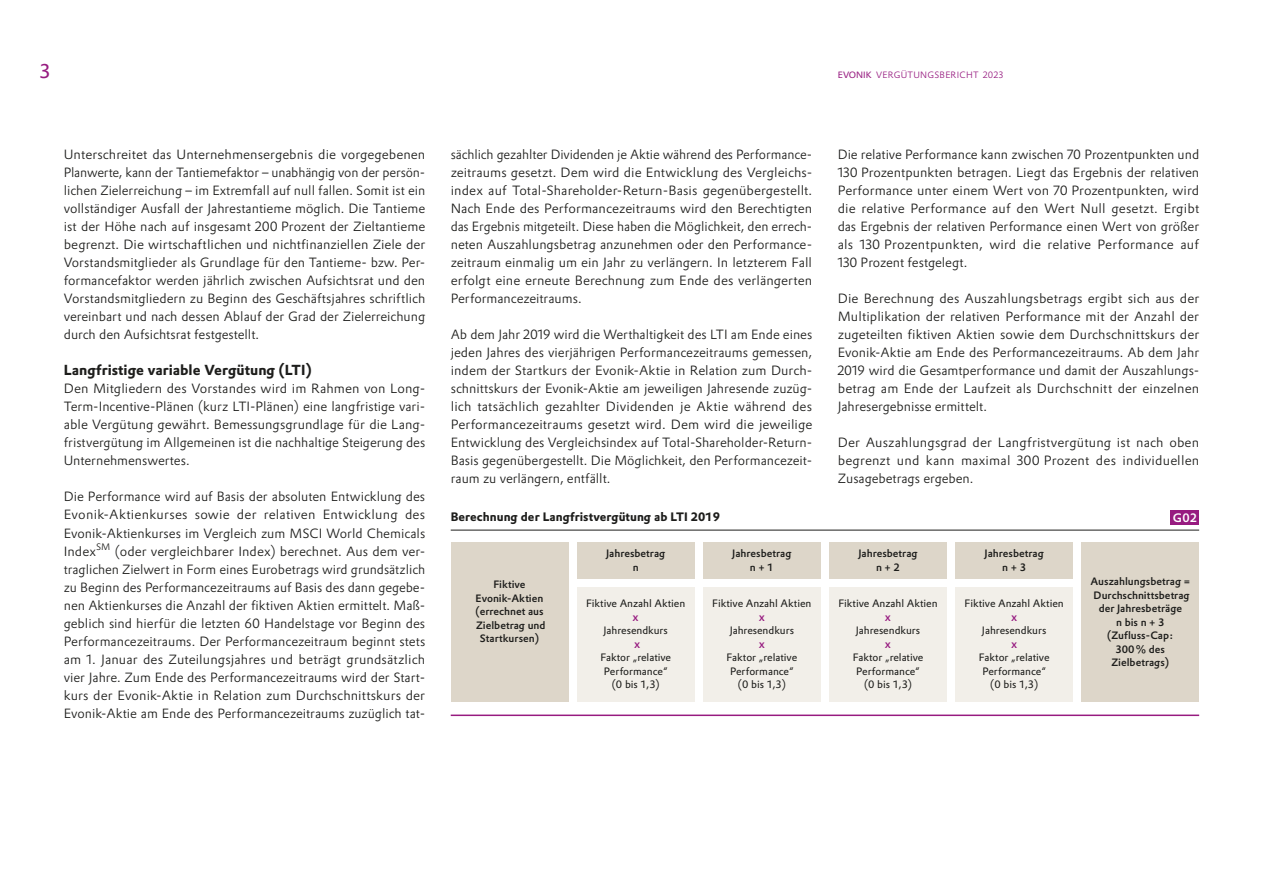
<style>
.page{position:relative;width:1263px;height:893px;background:#fff}
.page>*{position:absolute;margin:0;border:0;box-sizing:border-box;transform-origin:0 0}
.t1{font:19.5px "Evonik Prokyon";color:#971b80}
.t2{font:700 14.25px "Evonik Prokyon";color:#1d1d1b}
.t3{font:300 13.2px/18px "Evonik Prokyon";color:#1d1d1b;text-align:justify}
.t4{font:700 12px "Evonik Prokyon";color:#1d1d1b}
.t5{font:500 12px "Evonik Prokyon";color:#fff}
.t6{font:10.5px/13.5px "Evonik Prokyon";color:#1d1d1b;text-align:center}
.t7{font:500 10.5px/13.5px "Evonik Prokyon";color:#1d1d1b;text-align:center}
.t8{font:500 10.5px "Evonik Prokyon";color:#971b80}
.t9{font:300 9px "Evonik Prokyon";letter-spacing:.03em;color:#971b80}
.s1{font-weight:400}
</style>
<div class="page">
<hr style="left:451px;top:714px;width:748px;height:2px;background:#971b80">
<div style="left:451px;top:542px;width:117px;height:160px;background:#ddd6c9"></div>
<div style="left:577px;top:587px;width:117px;height:115px;background:#f2efe9"></div>
<div style="left:703px;top:587px;width:118px;height:115px;background:#f2efe9"></div>
<div style="left:829px;top:587px;width:118px;height:115px;background:#f2efe9"></div>
<div style="left:955px;top:587px;width:118px;height:115px;background:#f2efe9"></div>
<div style="left:577px;top:542px;width:117px;height:36px;background:#ddd6c9"></div>
<div style="left:703px;top:542px;width:118px;height:36px;background:#ddd6c9"></div>
<div style="left:829px;top:542px;width:118px;height:36px;background:#ddd6c9"></div>
<div style="left:955px;top:542px;width:118px;height:36px;background:#ddd6c9"></div>
<div style="left:1081px;top:542px;width:118px;height:160px;background:#ddd6c9"></div>
<hr style="left:451px;top:530px;width:748px;height:1px;background:#1d1d1b">
<div style="left:1171px;top:510px;width:28px;height:15px;background:#971b80"></div>
<h1 class="t1" style="left:39px;top:56px;width:13px">3</h1>
<p class="t9" style="left:838px;top:68px;width:167px"><span class="s1">EVONIK</span> VERGÜTUNGSBERICHT 2023</p>
<p class="t3" style="left:64px;top:145px;width:363px;text-align:left">Unterschreitet das Unternehmensergebnis die vorgegebenen Planwerte, kann der Tantiemefaktor – unabhängig von der persön&shy;lichen Zielerreichung – im Extremfall auf null fallen. Somit ist ein vollständiger Ausfall der Jahrestantieme möglich. Die Tantieme ist der Höhe nach auf insgesamt 200 Prozent der Zieltantieme begrenzt. Die wirtschaftlichen und nichtfinanziellen Ziele der Vorstandsmitglieder als Grundlage für den Tantieme- bzw. Per&shy;formancefaktor werden jährlich zwischen Aufsichtsrat und den Vorstandsmitgliedern zu Beginn des Geschäftsjahres schriftlich vereinbart und nach dessen Ablauf der Grad der Zielerreichung durch den Aufsichtsrat festgestellt.</p>
<p class="t2" style="left:64px;top:359px;width:249px">Langfristige variable Vergütung (LTI)</p>
<p class="t3" style="left:64px;top:379px;width:363px">Den Mitgliedern des Vorstandes wird im Rahmen von Long-Term-Incentive-Plänen (kurz LTI-Plänen) eine langfristige vari&shy;able Vergütung gewährt. Bemessungsgrundlage für die Lang&shy;fristvergütung im Allgemeinen ist die nachhaltige Steigerung des Unternehmenswertes.</p>
<p class="t3" style="left:64px;top:487px;width:363px">Die Performance wird auf Basis der absoluten Entwicklung des Evonik-Aktienkurses sowie der relativen Entwicklung des Evonik-Aktienkurses im Vergleich zum MSCI World Chemicals Index<sup>SM</sup> (oder vergleichbarer Index) berechnet. Aus dem ver&shy;traglichen Zielwert in Form eines Eurobetrags wird grundsätzlich zu Beginn des Performancezeitraums auf Basis des dann gegebe&shy;nen Aktienkurses die Anzahl der fiktiven Aktien ermittelt. Maß&shy;geblich sind hierfür die letzten 60 Handelstage vor Beginn des Performancezeitraums. Der Performancezeitraum beginnt stets am 1. Januar des Zuteilungsjahres und beträgt grundsätzlich vier Jahre. Zum Ende des Performancezeitraums wird der Start&shy;kurs der Evonik-Aktie in Relation zum Durchschnittskurs der Evonik-Aktie am Ende des Performancezeitraums zuzüglich tat-</p>
<p class="t3" style="left:451px;top:145px;width:363px;text-align:left">sächlich gezahlter Dividenden je Aktie während des Performance&shy;zeitraums gesetzt. Dem wird die Entwicklung des Vergleichs&shy;index auf Total-Shareholder-Return-Basis gegenübergestellt.<br>Nach Ende des Performancezeitraums wird den Berechtigten das Ergebnis mitgeteilt. Diese haben die Möglichkeit, den errech&shy;neten Auszahlungsbetrag anzunehmen oder den Performance&shy;zeitraum einmalig um ein Jahr zu verlängern. In letzterem Fall erfolgt eine erneute Berechnung zum Ende des verlängerten Performancezeitraums.</p>
<p class="t3" style="left:451px;top:325px;width:363px">Ab dem Jahr 2019 wird die Werthaltigkeit des LTI am Ende eines jeden Jahres des vierjährigen Performancezeitraums gemessen, indem der Startkurs der Evonik-Aktie in Relation zum Durch&shy;schnittskurs der Evonik-Aktie am jeweiligen Jahresende zuzüg&shy;lich tatsächlich gezahlter Dividenden je Aktie während des Performancezeitraums gesetzt wird. Dem wird die jeweilige Entwicklung des Vergleichsindex auf Total-Shareholder-Return-Basis gegenübergestellt. Die Möglichkeit, den Performancezeit&shy;raum zu verlängern, entfällt.</p>
<p class="t3" style="left:838px;top:145px;width:363px">Die relative Performance kann zwischen 70 Prozentpunkten und 130 Prozentpunkten betragen. Liegt das Ergebnis der relativen Performance unter einem Wert von 70 Prozentpunkten, wird die relative Performance auf den Wert Null gesetzt. Ergibt das Ergebnis der relativen Performance einen Wert von größer als 130 Prozentpunkten, wird die relative Performance auf 130 Prozent festgelegt.</p>
<p class="t3" style="left:838px;top:289px;width:363px">Die Berechnung des Auszahlungsbetrags ergibt sich aus der Multiplikation der relativen Performance mit der Anzahl der zugeteilten fiktiven Aktien sowie dem Durchschnittskurs der Evonik-Aktie am Ende des Performancezeitraums. Ab dem Jahr 2019 wird die Gesamtperformance und damit der Auszahlungs&shy;betrag am Ende der Laufzeit als Durchschnitt der einzelnen Jahresergebnisse ermittelt.</p>
<p class="t3" style="left:838px;top:433px;width:363px">Der Auszahlungsgrad der Langfristvergütung ist nach oben begrenzt und kann maximal 300 Prozent des individuellen Zusagebetrags ergeben.</p>
<p class="t4" style="left:451px;top:507px;width:271px">Berechnung der Langfristvergütung ab LTI 2019</p>
<p class="t5" style="left:1173px;top:508px;width:26px">G02</p>
<p class="t7" style="left:475px;top:577px;width:72px">Fiktive<br>Evonik-Aktien (errechnet aus<br>Zielbetrag und<br>Startkursen)</p>
<p class="t7" style="left:606px;top:546px;width:61px">Jahresbetrag n</p>
<p class="t7" style="left:732px;top:546px;width:61px">Jahresbetrag n + 1</p>
<p class="t7" style="left:858px;top:546px;width:61px">Jahresbetrag n + 2</p>
<p class="t7" style="left:984px;top:546px;width:61px">Jahresbetrag n + 3</p>
<p class="t6" style="left:586px;top:596px;width:101px">Fiktive Anzahl Aktien</p>
<p class="t8" style="left:633px;top:609px;width:8px">X</p>
<p class="t6" style="left:603px;top:623px;width:66px">Jahresendkurs</p>
<p class="t8" style="left:634px;top:636px;width:8px">X</p>
<p class="t6" style="left:600px;top:650px;width:72px">Faktor „relative<br>Performance“ (0 bis 1,3)</p>
<p class="t6" style="left:712px;top:596px;width:101px">Fiktive Anzahl Aktien</p>
<p class="t8" style="left:759px;top:609px;width:8px">X</p>
<p class="t6" style="left:730px;top:623px;width:66px">Jahresendkurs</p>
<p class="t8" style="left:759px;top:636px;width:8px">X</p>
<p class="t6" style="left:726px;top:650px;width:72px">Faktor „relative<br>Performance“ (0 bis 1,3)</p>
<p class="t6" style="left:838px;top:596px;width:101px">Fiktive Anzahl Aktien</p>
<p class="t8" style="left:885px;top:609px;width:8px">X</p>
<p class="t6" style="left:856px;top:623px;width:66px">Jahresendkurs</p>
<p class="t8" style="left:885px;top:636px;width:8px">X</p>
<p class="t6" style="left:853px;top:650px;width:72px">Faktor „relative<br>Performance“ (0 bis 1,3)</p>
<p class="t6" style="left:964px;top:596px;width:101px">Fiktive Anzahl Aktien</p>
<p class="t8" style="left:1011px;top:609px;width:8px">X</p>
<p class="t6" style="left:982px;top:623px;width:66px">Jahresendkurs</p>
<p class="t8" style="left:1011px;top:636px;width:8px">X</p>
<p class="t6" style="left:979px;top:650px;width:72px">Faktor „relative<br>Performance“ (0 bis 1,3)</p>
<p class="t7" style="left:1090px;top:574px;width:101px">Auszahlungsbetrag =<br>Durchschnittsbetrag der Jahresbeträge<br>n bis n + 3 (Zufluss-Cap:<br>300% des<br>Zielbetrags)</p>
</div>
